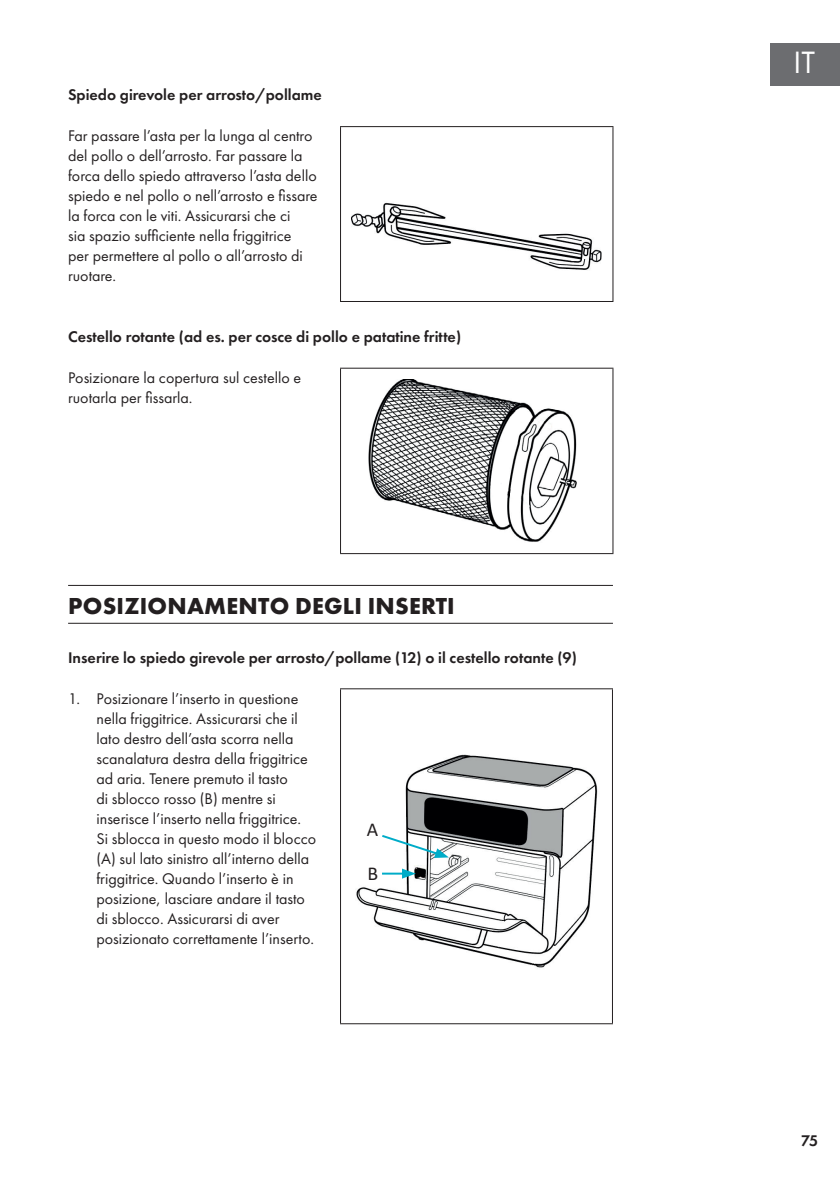
<style>
.page{position:relative;width:840px;height:1191px;background:#fff}
.page>*{position:absolute;margin:0;border:0;box-sizing:border-box;transform-origin:0 0}
.t1{font:32px "Futura PTW08";color:#fff}
.Super_Headline{font:700 24px "Futura PTW08";letter-spacing:.01em;color:#231f20}
.t2{font:19.8px "Calibri";color:#231f20}
.Base_Text{font:16px/20px "Futura PTW08";color:#231f20}
.Headline{font:600 16px "Futura PTW08";color:#231f20}
</style>
<div class="page">
<div style="left:770px;top:43px;width:69px;height:42px;background:#6c6d70"></div>
<hr style="left:68px;top:585px;width:544px;height:1px;background:#231f20">
<hr style="left:68px;top:623px;width:544px;height:1px;background:#231f20">
<hr style="left:340px;top:126px;width:273px;height:1px;background:#231f20">
<hr style="left:340px;top:127px;width:1px;height:174px;background:#231f20">
<hr style="left:612px;top:127px;width:1px;height:174px;background:#231f20">
<hr style="left:340px;top:301px;width:273px;height:1px;background:#231f20">
<img style="left:351px;top:202px;width:250px;height:68px">
<hr style="left:340px;top:368px;width:273px;height:1px;background:#231f20">
<hr style="left:340px;top:369px;width:1px;height:184px;background:#231f20">
<hr style="left:612px;top:369px;width:1px;height:184px;background:#231f20">
<hr style="left:340px;top:553px;width:273px;height:1px;background:#231f20">
<img style="left:368px;top:379px;width:209px;height:163px">
<hr style="left:340px;top:688px;width:272px;height:1px;background:#231f20">
<hr style="left:340px;top:689px;width:1px;height:334px;background:#231f20">
<hr style="left:611px;top:689px;width:1px;height:334px;background:#231f20">
<hr style="left:340px;top:1023px;width:272px;height:1px;background:#231f20">
<img style="left:356px;top:754px;width:242px;height:214px">
<hr style="left:382px;top:872px;width:23px;height:2px;background:#00acc8">
<svg style="left:402px;top:868px;width:13px;height:10px"></svg>
<svg style="left:379px;top:833px;width:69px;height:25px"></svg>
<p class="Headline" style="left:68px;top:85px;width:255px">Spiedo girevole per arrosto/pollame</p>
<p class="Base_Text" style="left:68px;top:126px;width:251px">Far passare l’asta per la lunga al centro del pollo o dell’arrosto. Far passare la forca dello spiedo attraverso l’asta dello spiedo e nel pollo o nell’arrosto e fissare la forca con le viti. Assicurarsi che ci<br>sia spazio sufficiente nella friggitrice<br>per permettere al pollo o all’arrosto di ruotare.</p>
<p class="Headline" style="left:68px;top:327px;width:394px">Cestello rotante (ad es. per cosce di pollo e patatine fritte)</p>
<p class="Base_Text" style="left:68px;top:367px;width:234px">Posizionare la copertura sul cestello e ruotarla per fissarla.</p>
<p class="Super_Headline" style="left:68px;top:591px;width:388px">POSIZIONAMENTO DEGLI INSERTI</p>
<p class="Headline" style="left:68px;top:647px;width:510px">Inserire lo spiedo girevole per arrosto/pollame (12) o il cestello rotante (9)</p>
<p class="Base_Text" style="left:96px;top:688px;width:221px;text-indent:-28px">1. Posizionare l’inserto in questione nella friggitrice. Assicurarsi che il lato destro dell’asta scorra nella scanalatura destra della friggitrice ad aria. Tenere premuto il tasto<br>di sblocco rosso (B) mentre si inserisce l’inserto nella friggitrice.<br>Si sblocca in questo modo il blocco (A) sul lato sinistro all’interno della friggitrice. Quando l’inserto è in posizione, lasciare andare il tasto di sblocco. Assicurarsi di aver posizionato correttamente l’inserto.</p>
<p class="t2" style="left:367px;top:816px;width:13px">A</p>
<p class="t2" style="left:367px;top:859px;width:12px">B</p>
<h1 class="t1" style="left:793px;top:43px;width:23px">IT</h1>
<p class="Headline" style="left:800px;top:1130px;width:18px">75</p>
</div>
